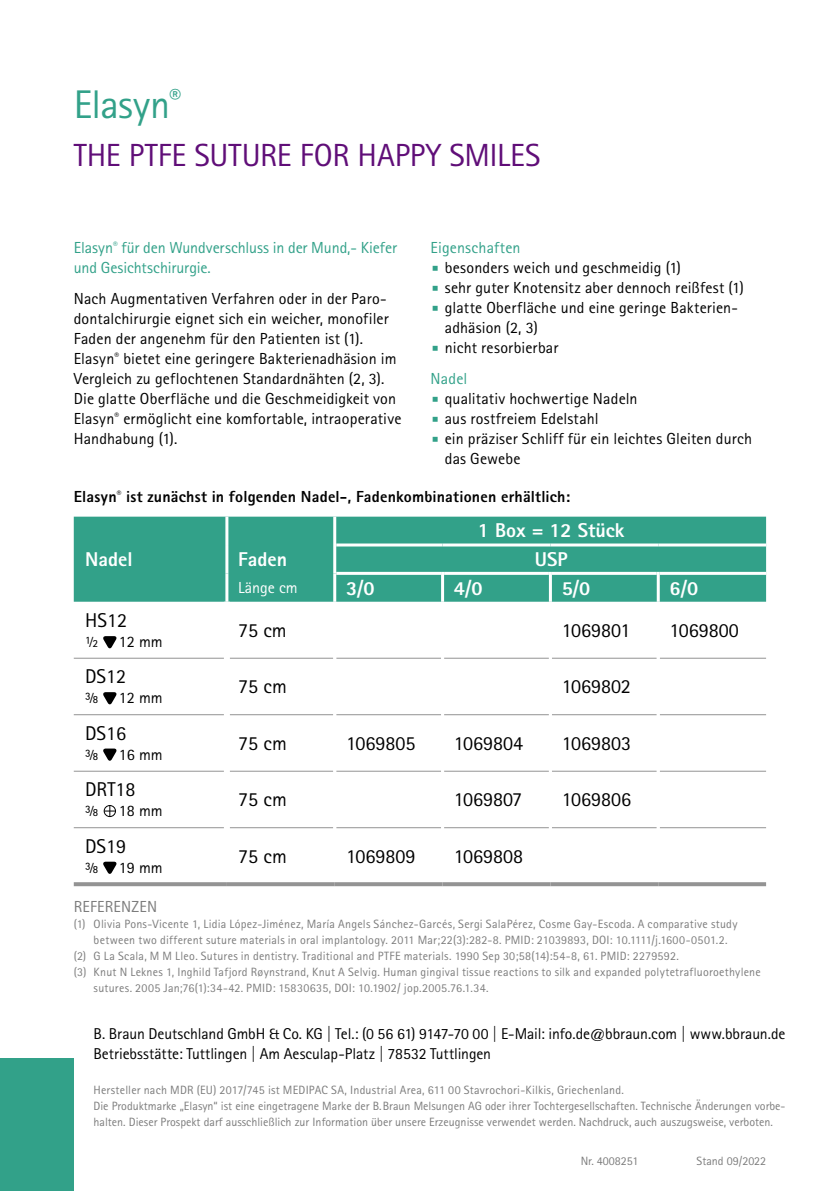
<style>
.page{position:relative;width:840px;height:1191px;background:#fff}
.page>*{position:absolute;margin:0;border:0;box-sizing:border-box;transform-origin:0 0}
.t1{font:40px "Rotis Sans Serif Pro";letter-spacing:-.02em;color:#32a189}
.t2{font:800 40px "Rotis Sans Serif Pro";color:#32a189}
.t3{font:32px "Rotis Sans Serif Pro";color:#600e78}
.t4{font:20px "Rotis Sans Serif Pro";color:#000}
.t5{font:800 20px "Rotis Sans Serif Pro";color:#fff}
.t6{font:16px/20px "Rotis Sans Serif Pro";letter-spacing:.005em;color:#000}
.t7{font:16px/20px "Rotis Sans Serif Pro";letter-spacing:-.005em;color:#32a189}
.t8{font:800 16px "Rotis Sans Serif Pro";letter-spacing:.01em;color:#000}
.t9{font:16px "Rotis Sans Serif Pro";letter-spacing:.01em;color:#7c7c7c}
.t10{font:16px "Rotis Sans Serif Pro";color:#fff}
.t11{font:15.6px/20px "Rotis Sans Serif Pro";letter-spacing:-.005em;color:#000}
.t12{font:12px/16px "Rotis Sans Serif Pro";letter-spacing:.015em;color:#7c7c7c}
</style>
<div class="page">
<div style="left:74px;top:516px;width:691px;height:86px;background:#32a189"></div>
<hr style="left:74px;top:657px;width:150px;height:1px;background:#939393">
<hr style="left:230px;top:657px;width:103px;height:1px;background:#939393">
<hr style="left:336px;top:657px;width:105px;height:1px;background:#939393">
<hr style="left:444px;top:657px;width:104px;height:1px;background:#939393">
<hr style="left:551px;top:657px;width:105px;height:1px;background:#939393">
<hr style="left:659px;top:657px;width:106px;height:1px;background:#939393">
<hr style="left:74px;top:714px;width:150px;height:1px;background:#939393">
<hr style="left:230px;top:714px;width:103px;height:1px;background:#939393">
<hr style="left:336px;top:714px;width:105px;height:1px;background:#939393">
<hr style="left:444px;top:714px;width:104px;height:1px;background:#939393">
<hr style="left:551px;top:714px;width:105px;height:1px;background:#939393">
<hr style="left:659px;top:714px;width:106px;height:1px;background:#939393">
<hr style="left:74px;top:770px;width:150px;height:1px;background:#939393">
<hr style="left:230px;top:770px;width:103px;height:1px;background:#939393">
<hr style="left:336px;top:770px;width:105px;height:1px;background:#939393">
<hr style="left:444px;top:770px;width:104px;height:1px;background:#939393">
<hr style="left:551px;top:770px;width:105px;height:1px;background:#939393">
<hr style="left:659px;top:770px;width:106px;height:1px;background:#939393">
<hr style="left:74px;top:827px;width:150px;height:1px;background:#939393">
<hr style="left:230px;top:827px;width:103px;height:1px;background:#939393">
<hr style="left:336px;top:827px;width:105px;height:1px;background:#939393">
<hr style="left:444px;top:827px;width:104px;height:1px;background:#939393">
<hr style="left:551px;top:827px;width:105px;height:1px;background:#939393">
<hr style="left:659px;top:827px;width:106px;height:1px;background:#939393">
<hr style="left:225px;top:516px;width:3px;height:29px;background:#fff">
<hr style="left:333px;top:516px;width:3px;height:29px;background:#fff">
<hr style="left:225px;top:545px;width:3px;height:28px;background:#fff">
<hr style="left:333px;top:545px;width:3px;height:28px;background:#fff">
<hr style="left:225px;top:573px;width:3px;height:29px;background:#fff">
<hr style="left:333px;top:573px;width:3px;height:29px;background:#fff">
<hr style="left:441px;top:572px;width:3px;height:30px;background:#fff">
<hr style="left:548px;top:572px;width:3px;height:30px;background:#fff">
<hr style="left:656px;top:572px;width:3px;height:30px;background:#fff">
<hr style="left:336px;top:543px;width:106px;height:3px;background:#fff">
<hr style="left:442px;top:543px;width:108px;height:3px;background:#fff">
<hr style="left:550px;top:543px;width:108px;height:3px;background:#fff">
<hr style="left:658px;top:543px;width:107px;height:3px;background:#fff">
<hr style="left:336px;top:572px;width:105px;height:3px;background:#fff">
<hr style="left:444px;top:572px;width:104px;height:3px;background:#fff">
<hr style="left:551px;top:572px;width:105px;height:3px;background:#fff">
<hr style="left:659px;top:572px;width:106px;height:3px;background:#fff">
<svg style="left:74px;top:882px;width:153px;height:4px"></svg>
<svg style="left:227px;top:882px;width:107px;height:4px"></svg>
<svg style="left:334px;top:882px;width:108px;height:4px"></svg>
<svg style="left:442px;top:882px;width:108px;height:4px"></svg>
<svg style="left:550px;top:882px;width:108px;height:4px"></svg>
<svg style="left:658px;top:882px;width:107px;height:4px"></svg>
<svg style="left:103px;top:636px;width:14px;height:13px"></svg>
<svg style="left:103px;top:692px;width:14px;height:13px"></svg>
<svg style="left:103px;top:748px;width:14px;height:13px"></svg>
<svg style="left:103px;top:861px;width:14px;height:13px"></svg>
<svg style="left:104px;top:805px;width:12px;height:12px"></svg>
<div style="left:0;top:1058px;width:74px;height:133px;background:#32a189"></div>
<h1 class="t1" style="left:74px;top:81px;width:109px">Elasyn<sup>®</sup></h1>
<h2 class="t3" style="left:74px;top:137px;width:468px">THE PTFE SUTURE FOR HAPPY SMILES</h2>
<h3 class="t7" style="left:74px;top:238px;width:324px">Elasyn<sup>®</sup> für den Wundverschluss in der Mund,- Kiefer und Gesichtschirurgie.</h3>
<p class="t6" style="left:74px;top:289px;width:329px">Nach Augmentativen Verfahren oder in der Paro&shy;dontalchirurgie eignet sich ein weicher, monofiler Faden der angenehm für den Patienten ist (1).<br>Elasyn<sup>®</sup> bietet eine geringere Bakterienadhäsion im Vergleich zu geflochtenen Standardnähten (2, 3).<br>Die glatte Oberfläche und die Geschmeidigkeit von Elasyn<sup>®</sup> ermöglicht eine komfortable, intraoperative Handhabung (1).</p>
<h3 class="t7" style="left:430px;top:238px;width:91px">Eigenschaften</h3>
<h1 class="t2" style="left:430px;top:242px;width:11px">·</h1>
<h3 class="t6" style="left:444px;top:258px;width:238px">besonders weich und geschmeidig (1)</h3>
<h1 class="t2" style="left:430px;top:262px;width:11px">·</h1>
<h3 class="t6" style="left:444px;top:278px;width:300px">sehr guter Knotensitz aber dennoch reißfest (1)</h3>
<h1 class="t2" style="left:430px;top:282px;width:11px">·</h1>
<h3 class="t6" style="left:444px;top:298px;width:294px">glatte Oberfläche und eine geringe Bakterien&shy;adhäsion (2, 3)</h3>
<h1 class="t2" style="left:430px;top:322px;width:11px">·</h1>
<h3 class="t6" style="left:444px;top:338px;width:115px">nicht resorbierbar</h3>
<h3 class="t7" style="left:430px;top:369px;width:38px">Nadel</h3>
<h1 class="t2" style="left:430px;top:373px;width:11px">·</h1>
<h3 class="t6" style="left:444px;top:389px;width:194px">qualitativ hochwertige Nadeln</h3>
<h1 class="t2" style="left:430px;top:393px;width:11px">·</h1>
<h3 class="t6" style="left:444px;top:409px;width:155px">aus rostfreiem Edelstahl</h3>
<h1 class="t2" style="left:430px;top:413px;width:11px">·</h1>
<h3 class="t6" style="left:444px;top:429px;width:308px">ein präziser Schliff für ein leichtes Gleiten durch das Gewebe</h3>
<h3 class="t8" style="left:74px;top:486px;width:497px">Elasyn<sup>®</sup> ist zunächst in folgenden Nadel-, Fadenkombinationen erhältlich:</h3>
<h3 class="t5" style="left:477px;top:517px;width:148px">1 Box = 12 Stück</h3>
<h3 class="t5" style="left:85px;top:546px;width:49px">Nadel</h3>
<h3 class="t5" style="left:238px;top:546px;width:50px">Faden</h3>
<h3 class="t5" style="left:534px;top:546px;width:34px">USP</h3>
<h3 class="t10" style="left:238px;top:578px;width:61px">Länge cm</h3>
<h3 class="t5" style="left:346px;top:575px;width:30px">3/0</h3>
<h3 class="t5" style="left:453px;top:575px;width:30px">4/0</h3>
<h3 class="t5" style="left:561px;top:575px;width:30px">5/0</h3>
<h3 class="t5" style="left:669px;top:575px;width:30px">6/0</h3>
<h3 class="t4" style="left:85px;top:608px;width:43px">HS12</h3>
<h3 class="t6" style="left:85px;top:631px;width:15px">½</h3>
<h3 class="t6" style="left:119px;top:631px;width:45px">12 mm</h3>
<h3 class="t4" style="left:238px;top:618px;width:50px">75 cm</h3>
<h3 class="t4" style="left:561px;top:618px;width:70px">1069801</h3>
<h3 class="t4" style="left:669px;top:618px;width:71px">1069800</h3>
<h3 class="t4" style="left:85px;top:665px;width:43px">DS12</h3>
<h3 class="t6" style="left:85px;top:688px;width:15px">⅜</h3>
<h3 class="t6" style="left:119px;top:688px;width:45px">12 mm</h3>
<h3 class="t4" style="left:85px;top:721px;width:43px">DS16</h3>
<h3 class="t6" style="left:85px;top:744px;width:15px">⅜</h3>
<h3 class="t6" style="left:119px;top:744px;width:45px">16 mm</h3>
<h3 class="t4" style="left:85px;top:778px;width:52px">DRT18</h3>
<h3 class="t6" style="left:85px;top:801px;width:15px">⅜</h3>
<h3 class="t6" style="left:119px;top:801px;width:45px">18 mm</h3>
<h3 class="t4" style="left:85px;top:834px;width:43px">DS19</h3>
<h3 class="t6" style="left:85px;top:857px;width:15px">⅜</h3>
<h3 class="t6" style="left:119px;top:857px;width:45px">19 mm</h3>
<h3 class="t4" style="left:238px;top:675px;width:50px">75 cm</h3>
<h3 class="t4" style="left:561px;top:675px;width:70px">1069802</h3>
<h3 class="t4" style="left:238px;top:731px;width:50px">75 cm</h3>
<h3 class="t4" style="left:346px;top:731px;width:71px">1069805</h3>
<h3 class="t4" style="left:453px;top:731px;width:71px">1069804</h3>
<h3 class="t4" style="left:561px;top:731px;width:71px">1069803</h3>
<h3 class="t4" style="left:238px;top:788px;width:50px">75 cm</h3>
<h3 class="t4" style="left:453px;top:788px;width:70px">1069807</h3>
<h3 class="t4" style="left:561px;top:788px;width:71px">1069806</h3>
<h3 class="t4" style="left:238px;top:844px;width:50px">75 cm</h3>
<h3 class="t4" style="left:346px;top:844px;width:71px">1069809</h3>
<h3 class="t4" style="left:453px;top:844px;width:71px">1069808</h3>
<h3 class="t9" style="left:74px;top:897px;width:85px">REFERENZEN</h3>
<p class="t12" style="left:74px;top:916px;width:665px">(1) Olivia Pons-Vicente 1, Lidia López-Jiménez, María Angels Sánchez-Garcés, Sergi SalaPérez, Cosme Gay-Escoda. A comparative study</p>
<p class="t12" style="left:94px;top:932px;width:635px">between two different suture materials in oral implantology. 2011 Mar;22(3):282-8. PMID: 21039893, DOI: 10.1111/j.1600-0501.2.</p>
<p class="t12" style="left:74px;top:948px;width:606px">(2) G La Scala, M M Lleo. Sutures in dentistry. Traditional and PTFE materials. 1990 Sep 30;58(14):54-8, 61. PMID: 2279592.</p>
<p class="t12" style="left:74px;top:964px;width:688px">(3) Knut N Leknes 1, Inghild Tafjord Røynstrand, Knut A Selvig. Human gingival tissue reactions to silk and expanded polytetrafluoroethylene</p>
<p class="t12" style="left:94px;top:980px;width:396px">sutures. 2005 Jan;76(1):34-42. PMID: 15830635, DOI: 10.1902/ jop.2005.76.1.34.</p>
<p class="t11" style="left:93px;top:1024px;width:693px">B. Braun Deutschland GmbH &amp; Co. KG | Tel.: (0 56 61) 9147-70 00 | E-Mail: info.de@bbraun.com | www.bbraun.de<br>Betriebsstätte: Tuttlingen | Am Aesculap-Platz | 78532 Tuttlingen</p>
<p class="t12" style="left:93px;top:1082px;width:693px">Hersteller nach MDR (EU) 2017/745 ist MEDIPAC SA, Industrial Area, 611 00 Stavrochori-Kilkis, Griechenland.<br>Die Produktmarke „Elasyn“ ist eine eingetragene Marke der B. Braun Melsungen AG oder ihrer Tochtergesellschaften. Technische Änderungen vorbe&shy;halten. Dieser Prospekt darf ausschließlich zur Information über unsere Erzeugnisse verwendet werden. Nachdruck, auch auszugsweise, verboten.</p>
<p class="t12" style="left:580px;top:1153px;width:59px">Nr. 4008251</p>
<p class="t12" style="left:696px;top:1153px;width:71px">Stand 09/2022</p>
</div>
